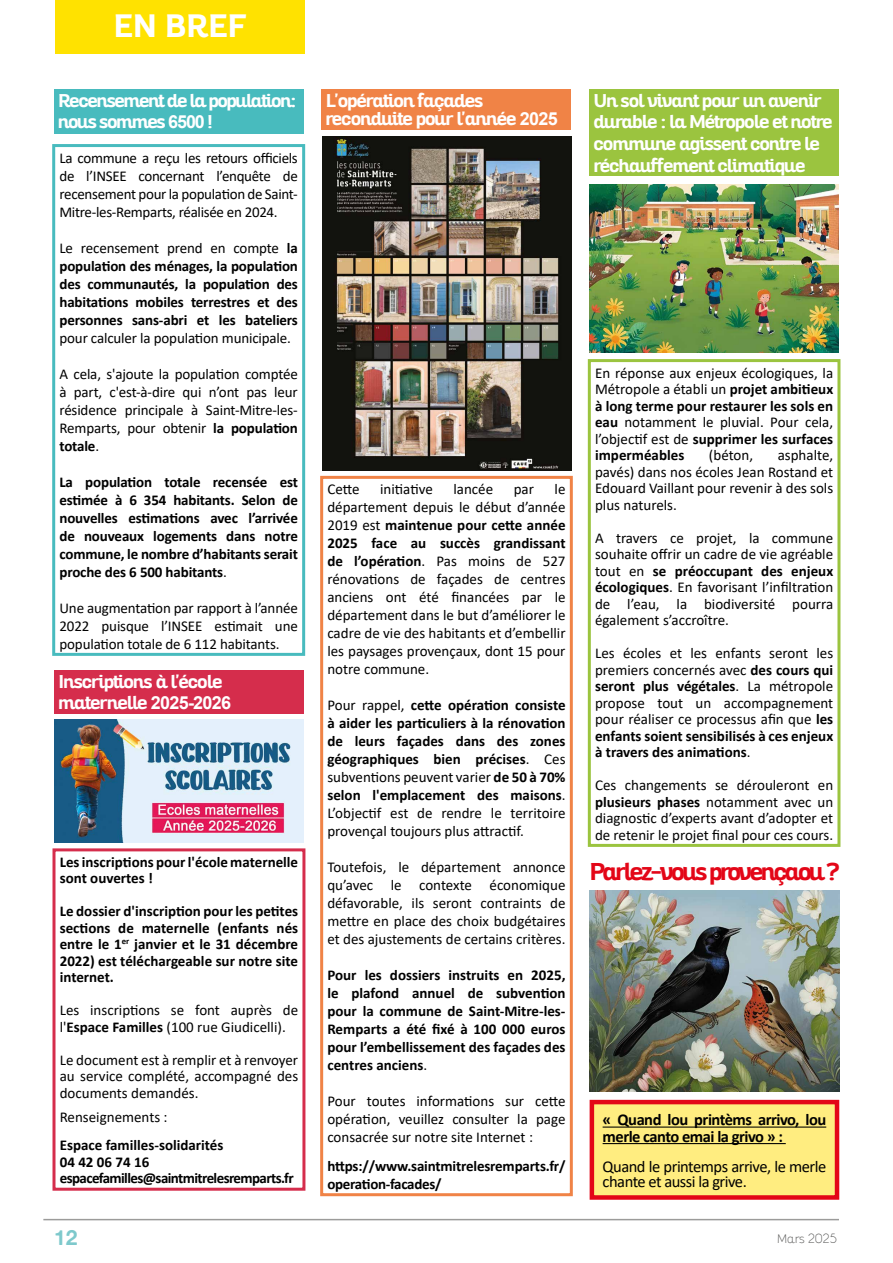
<style>
.page{position:relative;width:893px;height:1263px;background:#fff}
.page>*{position:absolute;margin:0;border:0;box-sizing:border-box;transform-origin:0 0}
.t1{font:700 31.5px "Altair";color:#fff}
.t2{font:700 23.7px "Altair";letter-spacing:-.09em;color:#e30617}
.t3{font:21px "Alte Haas Grotesk Bold";color:#7ec9cc}
.t4{font:700 18px/21.6px "Altair";letter-spacing:-.04em;color:#fff}
.t5{font:700 18px/21.6px "Altair";letter-spacing:-.06em;color:#fff}
.t6{font:16.5px/15px "Calibri";letter-spacing:-.03em;color:#000}
.t7{font:700 16.5px/16.5px "Calibri";letter-spacing:-.03em;color:#000}
.t8{font:15px/18px "Calibri";color:#000;text-align:justify}
.t9{font:700 15px/18px "Calibri";letter-spacing:-.01em;color:#000;text-align:justify}
.t10{font:700 15px/16.5px "Calibri";letter-spacing:-.04em;color:#000}
.t11{font:100 12px "Altair";color:#575756}
.s1{font-family:"Arial"}
.s2{font-weight:400}
.s3{font-weight:700}
.s4{font-family:"Caviar Dreams";font-weight:400}
</style>
<div class="page">
<hr style="left:43px;top:1219px;width:796px;height:1px;background:#9b9b9a">
<div style="left:55px;top:0;width:250px;height:54px;background:#ffe200"></div>
<svg style="left:52px;top:144px;width:254px;height:512px"></svg>
<div style="left:54px;top:89px;width:250px;height:45px;background:#48bbbe"></div>
<img style="left:589px;top:185px;width:250px;height:167px">
<svg style="left:587px;top:359px;width:254px;height:488px"></svg>
<div style="left:590px;top:89px;width:249px;height:87px;background:#9bc43f"></div>
<div style="left:592px;top:1102px;width:245px;height:95px;background:#ffed80"></div>
<hr style="left:603px;top:1126px;width:223px;height:1px;background:#000">
<hr style="left:603px;top:1143px;width:183px;height:1px;background:#000">
<div style="left:590px;top:1100px;width:249px;height:100px;border:4px solid #e30617"></div>
<img style="left:590px;top:890px;width:249px;height:202px">
<svg style="left:320px;top:475px;width:253px;height:722px"></svg>
<div style="left:322px;top:89px;width:249px;height:41px;background:#f08346"></div>
<img style="left:322px;top:137px;width:249px;height:334px">
<img style="left:54px;top:719px;width:250px;height:123px">
<svg style="left:52px;top:848px;width:254px;height:343px"></svg>
<div style="left:54px;top:670px;width:250px;height:43px;background:#d52d4c"></div>
<h1 class="t1" style="left:113px;top:5px;width:134px">EN BREF</h1>
<p class="t5" style="left:58px;top:90px;width:240px">Recensement de la population: nous sommes <span class="s1">6500</span> !</p>
<p class="t8" style="left:59px;top:148px;width:240px">La commune a reçu les retours officiels de l’INSEE concernant l’enquête de recensement pour la population de Saint-Mitre-les-Remparts, réalisée en 2024.</p>
<p class="t9" style="left:59px;top:238px;width:240px"><span class="s2">Le recensement prend en compte</span> la population des ménages, la population des communautés, la population des habitations mobiles terrestres et des personnes sans-abri et les bateliers</p>
<p class="t8" style="left:59px;top:328px;width:233px">pour calculer la population municipale.</p>
<p class="t8" style="left:59px;top:364px;width:240px">A cela, s'ajoute la population comptée à part, c'est-à-dire qui n’ont pas leur résidence principale à Saint-Mitre-les-Remparts, pour obtenir <span class="s3">la population totale</span>.</p>
<p class="t9" style="left:59px;top:472px;width:240px">La population totale recensée est estimée à 6 354 habitants. Selon de nouvelles estimations avec l’arrivée de nouveaux logements dans notre commune, le nombre d’habitants serait proche des 6 500 habitants<span class="s2">.</span></p>
<p class="t8" style="left:59px;top:598px;width:240px">Une augmentation par rapport à l’année 2022 puisque l’INSEE estimait une population totale de 6 112 habitants.</p>
<p class="t4" style="left:59px;top:671px;width:174px">Inscriptions à l'école maternelle <span class="s1">2025-2026</span></p>
<p class="t9" style="left:60px;top:853px;width:240px;line-height:16.5px">Les inscriptions pour l'école maternelle sont ouvertes !</p>
<p class="t9" style="left:60px;top:903px;width:240px;line-height:16.5px">Le dossier d'inscription pour les petites sections de maternelle (enfants nés entre le 1<sup>er</sup> janvier et le 31 décembre 2022) est téléchargeable sur notre site internet.</p>
<p class="t8" style="left:60px;top:1002px;width:240px;line-height:16.5px">Les inscriptions se font auprès de l'<span class="s3">Espace Familles</span> (100 rue Giudicelli).</p>
<p class="t8" style="left:60px;top:1051px;width:240px;line-height:16.5px">Le document est à remplir et à renvoyer au service complété, accompagné des documents demandés.</p>
<p class="t8" style="left:60px;top:1107px;width:109px">Renseignements :</p>
<p class="t10" style="left:60px;top:1137px;width:235px">Espace familles-solidarités<br>04 42 06 74 16 espacefamilles@saintmitrelesremparts.fr</p>
<p class="t4" style="left:326px;top:92px;width:233px;line-height:18px">L'opération façades reconduite pour l'année <span class="s1">2025</span></p>
<p class="t4" style="left:594px;top:90px;width:240px">Un sol vivant pour un avenir durable : la Métropole et notre commune agissent contre le réchauffement climatique</p>
<p class="t8" style="left:327px;top:480px;width:34px">Cette</p>
<p class="t8" style="left:380px;top:480px;width:54px">initiative</p>
<p class="t8" style="left:453px;top:480px;width:41px">lancée</p>
<p class="t8" style="left:514px;top:480px;width:22px">par</p>
<p class="t8" style="left:327px;top:480px;width:240px;text-indent:227px">le département depuis le début d’année 2019 est <span class="s3">maintenue pour cette année 2025 face au succès grandissant de l’opération</span>. Pas moins de 527 rénovations de façades de centres anciens ont été financées par le département dans le but d’améliorer le cadre de vie des habitants et d’embellir les paysages provençaux, dont 15 pour notre commune.</p>
<p class="t9" style="left:327px;top:696px;width:240px"><span class="s2">Pour rappel,</span> cette opération consiste à aider les particuliers à la rénovation de leurs façades dans des zones géographiques bien précises<span class="s2">. Ces subventions peuvent varier</span> de 50 à 70% selon l'emplacement des maisons<span class="s2">.<br>L’objectif est de rendre le territoire provençal toujours plus attractif.</span></p>
<p class="t8" style="left:327px;top:858px;width:240px">Toutefois, le département annonce qu’avec le contexte économique défavorable, ils seront contraints de mettre en place des choix budgétaires et des ajustements de certains critères.</p>
<p class="t9" style="left:327px;top:966px;width:240px">Pour les dossiers instruits en 2025, le plafond annuel de subvention pour la commune de Saint-Mitre-les-Remparts a été fixé à 100 000 euros pour l’embellissement des façades des centres anciens<span class="s2">.</span></p>
<p class="t8" style="left:327px;top:1092px;width:240px">Pour toutes informations sur cette opération, veuillez consulter la page consacrée sur notre site Internet :</p>
<p class="t9" style="left:327px;top:1157px;width:240px">https://www.saintmitrelesremparts.fr/ operation-facades/</p>
<p class="t8" style="left:595px;top:364px;width:240px;line-height:16.5px">En réponse aux enjeux écologiques, la Métropole a établi un <span class="s3">projet ambitieux à long terme pour restaurer les sols en eau</span> notamment le pluvial. Pour cela, l’objectif est de <span class="s3">supprimer les surfaces imperméables</span></p>
<p class="t8" style="left:709px;top:446px;width:46px">(béton,</p>
<p class="t8" style="left:595px;top:446px;width:240px;line-height:16.5px;text-indent:183px">asphalte, pavés) dans nos écoles Jean Rostand et Edouard Vaillant pour revenir à des sols plus naturels.</p>
<p class="t8" style="left:595px;top:529px;width:240px;line-height:16.5px">A travers ce projet, la commune souhaite offrir un cadre de vie agréable tout en <span class="s3">se préoccupant des enjeux écologiques</span>. En favorisant l’infiltration de l’eau, la biodiversité pourra également s’accroître.</p>
<p class="t8" style="left:595px;top:644px;width:240px;line-height:16.5px">Les écoles et les enfants seront les premiers concernés avec <span class="s3">des cours qui seront plus végétales</span>. La métropole propose tout un accompagnement pour réaliser ce processus afin que <span class="s3">les enfants soient sensibilisés à ces enjeux à travers des animations</span>.</p>
<p class="t8" style="left:595px;top:776px;width:240px;line-height:16.5px">Ces changements se dérouleront en <span class="s3">plusieurs phases</span> notamment avec un diagnostic d’experts avant d’adopter et de retenir le projet final pour ces cours.</p>
<h2 class="t2" style="left:590px;top:856px;width:251px">Parlez-vous provençaou ?</h2>
<p class="t7" style="left:603px;top:1111px;width:225px">« Quand lou printèms arrivo, lou merle canto emai la grivo » :</p>
<p class="t6" style="left:603px;top:1158px;width:225px">Quand le printemps arrive, le merle chante et aussi la grive.</p>
<h3 class="t3" style="left:54px;top:1224px;width:25px">12</h3>
<p class="t11" style="left:777px;top:1231px;width:62px">Mars <span class="s4">2025</span></p>
</div>
